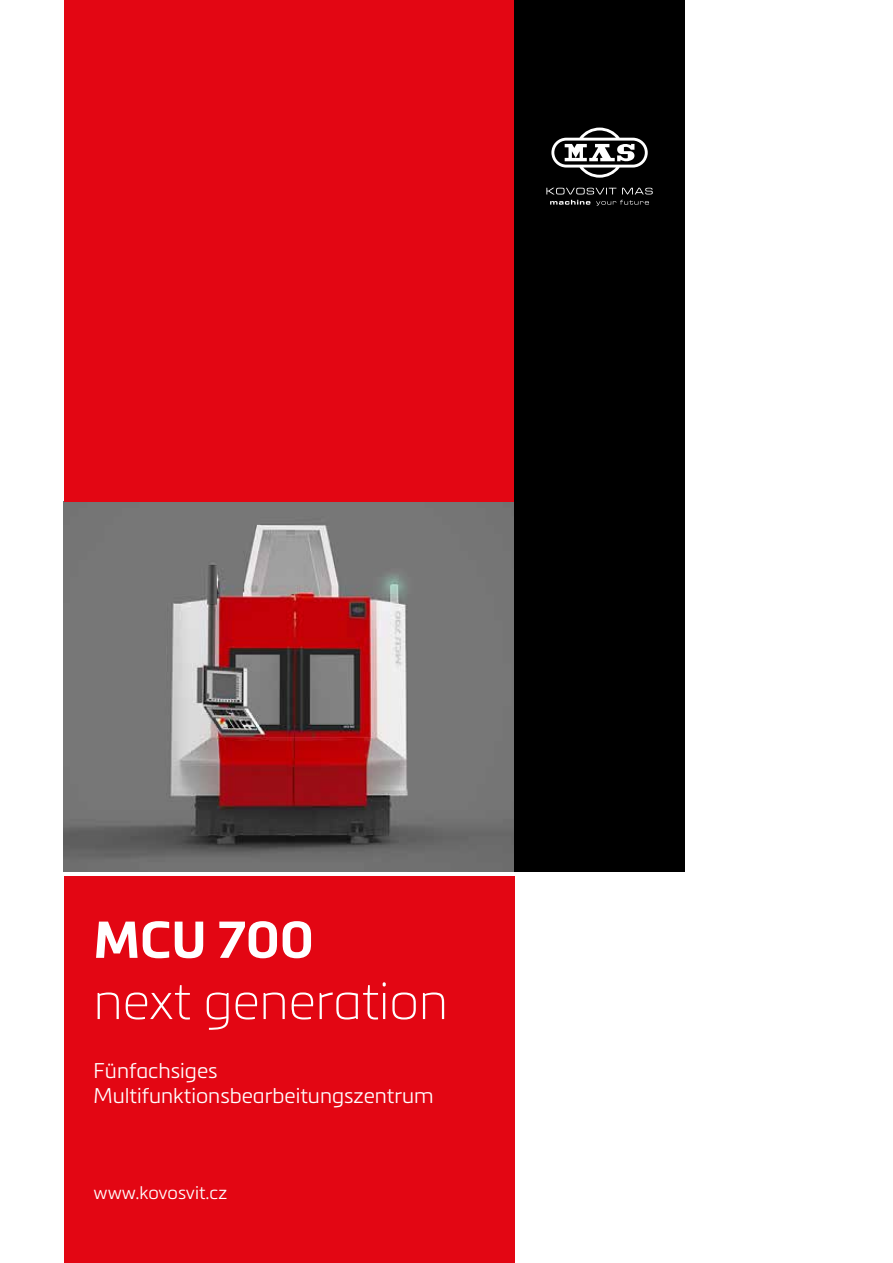
<style>
.page{position:relative;width:893px;height:1263px;background:#fff}
.page>*{position:absolute;margin:0;border:0;box-sizing:border-box;transform-origin:0 0}
.t1{font:51px "Metronic Pro Air";color:#fff}
.t2{font:700 51px "Metronic Pro";color:#fff}
.t3{font:300 21px/25.2px "Metronic Pro";color:#fff}
.t4{font:300 18px "Metronic Pro";color:#fff}
</style>
<div class="page">
<img style="left:64px;top:502px;width:450px;height:370px">
<div style="left:64px;top:876px;width:450px;height:387px;background:#e30613"></div>
<div style="left:64px;top:0;width:450px;height:502px;background:#e30613"></div>
<div style="left:514px;top:0;width:171px;height:872px;background:#000"></div>
<svg style="left:551px;top:128px;width:97px;height:50px"></svg>
<svg style="left:546px;top:188px;width:107px;height:6px"></svg>
<svg style="left:550px;top:200px;width:40px;height:5px"></svg>
<svg style="left:596px;top:200px;width:53px;height:6px"></svg>
<h1 class="t2" style="left:94px;top:907px;width:222px">MCU 700</h1>
<h1 class="t1" style="left:94px;top:966px;width:356px">next generation</h1>
<p class="t3" style="left:94px;top:1057px;width:342px">Fünfachsiges<br>Multifunktionsbearbeitungszentrum</p>
<p class="t4" style="left:94px;top:1181px;width:135px">www.kovosvit.cz</p>
</div>
